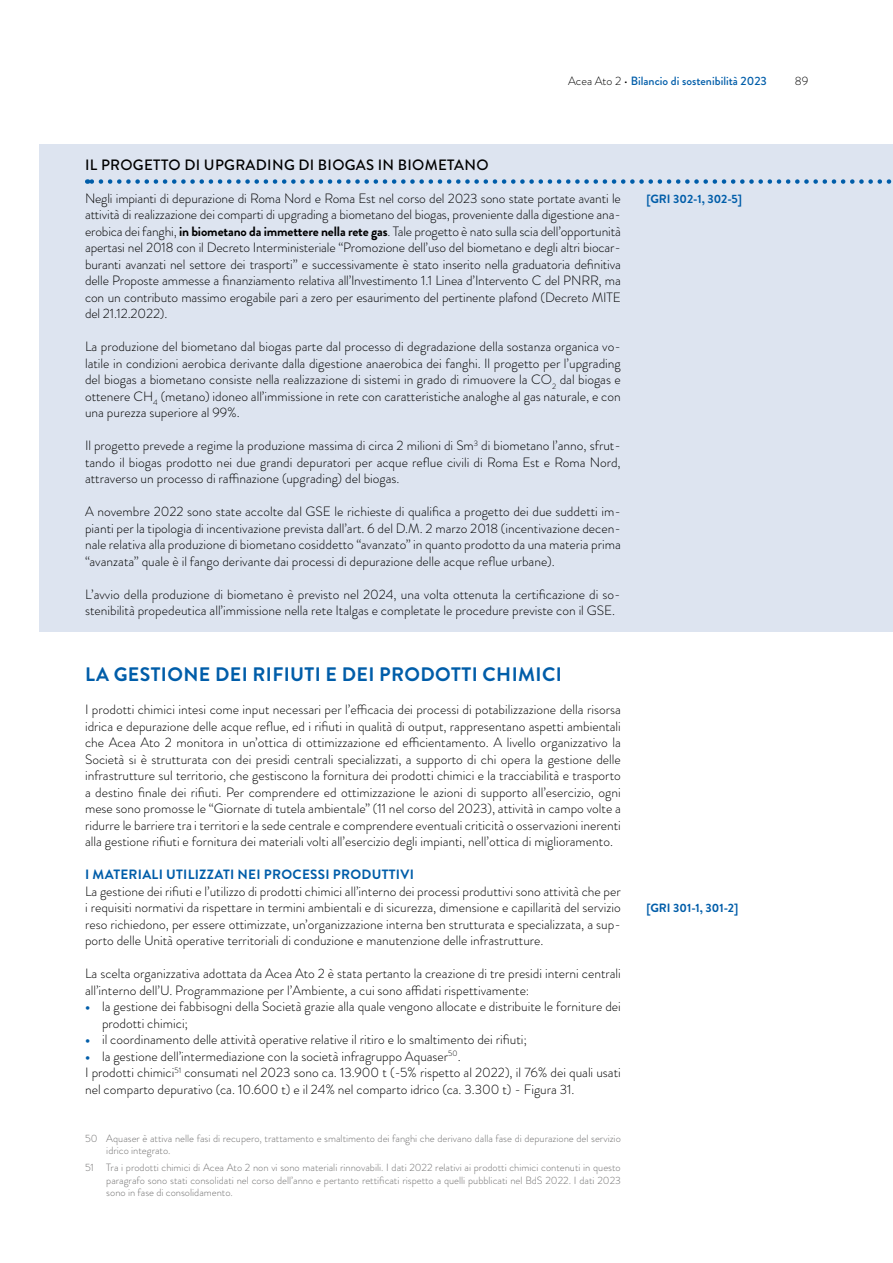
<style>
.page{position:relative;width:893px;height:1263px;background:#fff}
.page>*{position:absolute;margin:0;border:0;box-sizing:border-box;transform-origin:0 0}
.t1{font:700 19.5px "Brandon Grotesque";letter-spacing:.02em;color:#005da9}
.t2{font:500 15px "Brandon Grotesque";letter-spacing:.02em;color:#000}
.t3{font:300 13.5px/16.5px "Brandon Grotesque";color:#000;text-align:justify}
.t4{font:700 13.5px "Brandon Grotesque";letter-spacing:.02em;color:#005da9}
.t5{font:500 12px "Brandon Grotesque";color:#005da9}
.t6{font:700 12px "Brandon Grotesque";color:#005da9}
.t7{font:300 12px "Brandon Grotesque";color:#000}
.t8{font:300 10.5px/12.6px "Brandon Grotesque";color:#706f6f}
.s1{font-weight:300;color:#000}
.s2{font-weight:700}
.s3{font-weight:700;color:#005da9}
</style>
<div class="page">
<div style="left:40px;top:144px;width:853px;height:487px;background:#dde4f0"></div>
<svg style="left:87px;top:179px;width:805px;height:5px"></svg>
<p class="t2" style="left:85px;top:154px;width:405px">IL PROGETTO DI UPGRADING DI BIOGAS IN BIOMETANO</p>
<p class="t5" style="left:568px;top:73px;width:200px"><span class="s1">Acea Ato 2 •</span> Bilancio di sostenibilità 2023</p>
<p class="t7" style="left:795px;top:73px;width:15px">89</p>
<p class="t3" style="left:85px;top:190px;width:537px">Negli impianti di depurazione di Roma Nord e Roma Est nel corso del 2023 sono state portate avanti le attività di realizzazione dei comparti di upgrading a biometano del biogas, proveniente dalla digestione ana&shy;erobica dei fanghi, <span class="s2">in biometano da immettere nella rete gas</span>. Tale progetto è nato sulla scia dell’opportunità apertasi nel 2018 con il Decreto Interministeriale “Promozione dell’uso del biometano e degli altri biocar&shy;buranti avanzati nel settore dei trasporti” e successivamente è stato inserito nella graduatoria definitiva delle Proposte ammesse a finanziamento relativa all’Investimento 1.1 Linea d’Intervento C del PNRR, ma con un contributo massimo erogabile pari a zero per esaurimento del pertinente plafond (Decreto MITE del 21.12.2022).</p>
<p class="t3" style="left:85px;top:338px;width:537px">La produzione del biometano dal biogas parte dal processo di degradazione della sostanza organica vo&shy;latile in condizioni aerobica derivante dalla digestione anaerobica dei fanghi. Il progetto per l’upgrading del biogas a biometano consiste nella realizzazione di sistemi in grado di rimuovere la CO<sub>2</sub> dal biogas e ottenere CH<sub>4</sub> (metano) idoneo all’immissione in rete con caratteristiche analoghe al gas naturale, e con una purezza superiore al 99%.</p>
<p class="t3" style="left:85px;top:437px;width:537px">Il progetto prevede a regime la produzione massima di circa 2 milioni di Sm<sup>3</sup> di biometano l’anno, sfrut&shy;tando il biogas prodotto nei due grandi depuratori per acque reflue civili di Roma Est e Roma Nord, attraverso un processo di raffinazione (upgrading) del biogas.</p>
<p class="t3" style="left:85px;top:503px;width:537px">A novembre 2022 sono state accolte dal GSE le richieste di qualifica a progetto dei due suddetti im&shy;pianti per la tipologia di incentivazione prevista dall’art. 6 del D.M. 2 marzo 2018 (incentivazione decen&shy;nale relativa alla produzione di biometano cosiddetto “avanzato” in quanto prodotto da una materia prima “avanzata” quale è il fango derivante dai processi di depurazione delle acque reflue urbane).</p>
<p class="t3" style="left:85px;top:586px;width:537px">L’avvio della produzione di biometano è previsto nel 2024, una volta ottenuta la certificazione di so&shy;stenibilità propedeutica all’immissione nella rete Italgas e completate le procedure previste con il GSE.</p>
<h1 class="t1" style="left:85px;top:661px;width:478px">LA GESTIONE DEI RIFIUTI E DEI PRODOTTI CHIMICI</h1>
<p class="t3" style="left:85px;top:701px;width:537px">I prodotti chimici intesi come input necessari per l’efficacia dei processi di potabilizzazione della risorsa idrica e depurazione delle acque refl ue, ed i rifiuti in qualità di output, rappresentano aspetti ambientali che Acea Ato 2 monitora in un’ottica di ottimizzazione ed efficientamento. A livello organizzativo la Società si è strutturata con dei presidi centrali specializzati, a supporto di chi opera la gestione delle infrastrutture sul territorio, che gestiscono la fornitura dei prodotti chimici e la tracciabilità e trasporto a destino finale dei rifiuti. Per comprendere ed ottimizzazione le azioni di supporto all’esercizio, ogni mese sono promosse le “Giornate di tutela ambientale” (11 nel corso del 2023), attività in campo volte a ridurre le barriere tra i territori e la sede centrale e comprendere eventuali criticità o osservazioni inerenti alla gestione rifiuti e fornitura dei materiali volti all’esercizio degli impianti, nell’ottica di miglioramento.</p>
<p class="t4" style="left:85px;top:865px;width:330px">I MATERIALI UTILIZZATI NEI PROCESSI PRODUTTIVI</p>
<p class="t3" style="left:85px;top:883px;width:537px">La gestione dei rifiuti e l’utilizzo di prodotti chimici all’interno dei processi produttivi sono attività che per i requisiti normativi da rispettare in termini ambientali e di sicurezza, dimensione e capillarità del servizio reso richiedono, per essere ottimizzate, un’organizzazione interna ben strutturata e specializzata, a sup&shy;porto delle Unità operative territoriali di conduzione e manutenzione delle infrastrutture.</p>
<p class="t3" style="left:85px;top:965px;width:537px">La scelta organizzativa adottata da Acea Ato 2 è stata pertanto la creazione di tre presidi interni centrali all’interno dell’U. Programmazione per l’Ambiente, a cui sono affidati rispettivamente:</p>
<p class="t3" style="left:102px;top:998px;width:520px;text-indent:-17px"><span class="s3">•</span> la gestione dei fabbisogni della Società grazie alla quale vengono allocate e distribuite le forniture dei prodotti chimici;</p>
<p class="t3" style="left:85px;top:1031px;width:443px"><span class="s3">•</span> il coordinamento delle attività operative relative il ritiro e lo smaltimento dei rifiuti;</p>
<p class="t3" style="left:85px;top:1048px;width:537px;text-align:left"><span class="s3">•</span> la gestione dell’intermediazione con la società infragruppo Aquaser<sup>50</sup>.<br>I prodotti chimici<sup>51</sup> consumati nel 2023 sono ca. 13.900 t (-5% rispetto al 2022), il 76% dei quali usati nel comparto depurativo (ca. 10.600 t) e il 24% nel comparto idrico (ca. 3.300 t) - Figura 31.</p>
<p class="t8" style="left:106px;top:1132px;width:516px;text-indent:-21px">50 Aquaser è attiva nelle fasi di recupero, trattamento e smaltimento dei fanghi che derivano dalla fase di depurazione del servizio idrico integrato.</p>
<p class="t8" style="left:106px;top:1161px;width:516px;text-align:justify;text-indent:-21px">51 Tra i prodotti chimici di Acea Ato 2 non vi sono materiali rinnovabili. I dati 2022 relativi ai prodotti chimici contenuti in questo paragrafo sono stati consolidati nel corso dell’anno e pertanto rettificati rispetto a quelli pubblicati nel BdS 2022. I dati 2023 sono in fase di consolidamento.</p>
<p class="t6" style="left:646px;top:190px;width:97px">[GRI 302-1, 302-5]</p>
<p class="t6" style="left:646px;top:899px;width:93px">[GRI 301-1, 301-2]</p>
</div>
